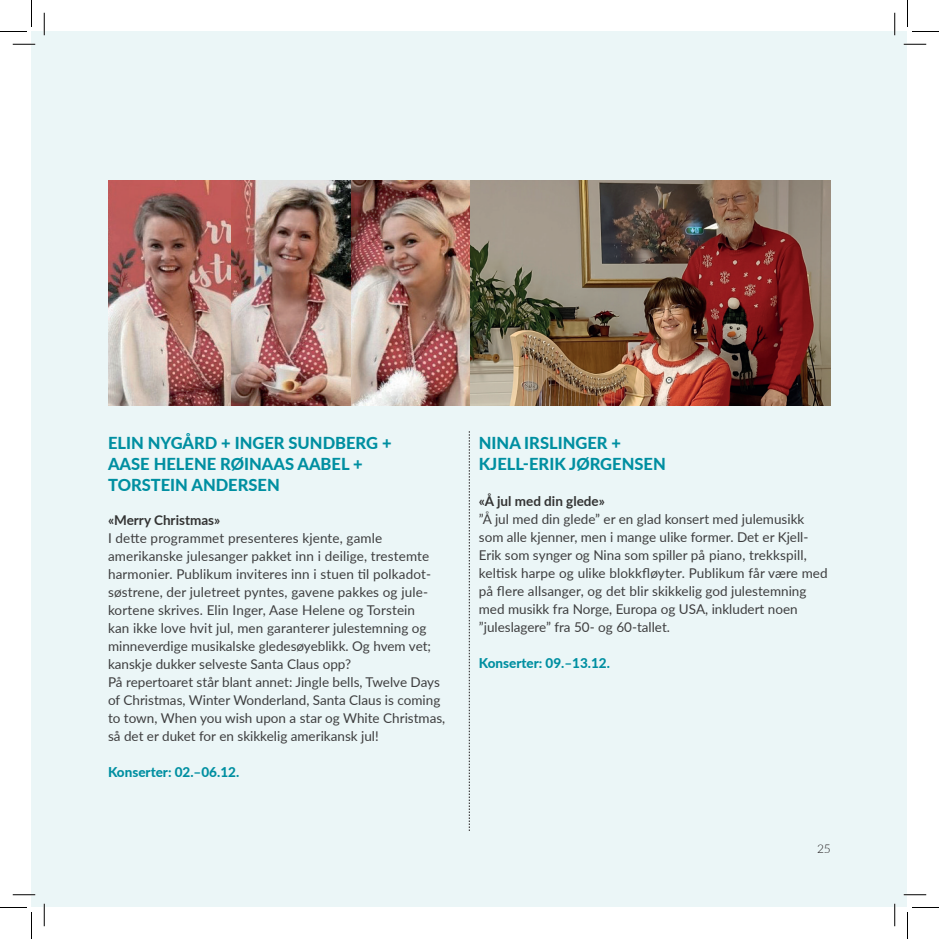
<style>
.page{position:relative;width:939px;height:939px;background:#fff}
.page>*{position:absolute;margin:0;border:0;box-sizing:border-box;transform-origin:0 0}
.t1{font:800 16.5px/21px "Lato";color:#008fa1}
.t2{font:13.5px/18px "Lato";color:#3e3e3f}
.t3{font:800 13.5px "Lato";color:#008fa1}
.t4{font:700 13.5px "Lato";color:#333}
.t5{font:300 12px "Lato";color:#231f20}
</style>
<div class="page">
<div style="left:32px;top:32px;width:875px;height:875px;background:#ebf6f7"></div>
<svg style="left:469px;top:431px;width:1px;height:400px"></svg>
<img style="left:469px;top:180px;width:362px;height:226px">
<img style="left:350px;top:180px;width:119px;height:226px">
<img style="left:108px;top:180px;width:123px;height:226px">
<img style="left:231px;top:180px;width:119px;height:226px">
<hr style="left:13px;top:43px;width:22px;height:2px;background:#fff">
<hr style="left:904px;top:43px;width:22px;height:2px;background:#fff">
<hr style="left:13px;top:894px;width:22px;height:2px;background:#fff">
<hr style="left:904px;top:894px;width:22px;height:2px;background:#fff">
<hr style="left:43px;top:13px;width:2px;height:22px;background:#fff">
<hr style="left:43px;top:904px;width:2px;height:22px;background:#fff">
<hr style="left:894px;top:13px;width:2px;height:22px;background:#fff">
<hr style="left:894px;top:904px;width:2px;height:22px;background:#fff">
<svg style="left:13px;top:44px;width:22px;height:1px"></svg>
<svg style="left:904px;top:44px;width:22px;height:1px"></svg>
<svg style="left:13px;top:894px;width:22px;height:1px"></svg>
<svg style="left:904px;top:894px;width:22px;height:1px"></svg>
<svg style="left:44px;top:13px;width:1px;height:22px"></svg>
<svg style="left:44px;top:904px;width:1px;height:22px"></svg>
<svg style="left:894px;top:13px;width:1px;height:22px"></svg>
<svg style="left:894px;top:904px;width:1px;height:22px"></svg>
<svg style="left:0;top:0;width:32px;height:32px"></svg>
<svg style="left:0;top:907px;width:32px;height:32px"></svg>
<svg style="left:907px;top:0;width:32px;height:32px"></svg>
<svg style="left:907px;top:907px;width:32px;height:32px"></svg>
<p class="t1" style="left:108px;top:431px;width:285px">ELIN NYGÅRD + INGER SUNDBERG +<br>AASE HELENE RØINAAS AABEL +<br>TORSTEIN ANDERSEN</p>
<p class="t4" style="left:108px;top:510px;width:114px">«Merry Christmas»</p>
<p class="t2" style="left:108px;top:529px;width:339px">I dette programmet presenteres kjente, gamle amerikanske julesanger pakket inn i deilige, trestemte harmonier. Publikum inviteres inn i stuen til polkadot&shy;søstrene, der juletreet pyntes, gavene pakkes og jule&shy;kortene skrives. Elin Inger, Aase Helene og Torstein<br>kan ikke love hvit jul, men garanterer julestemning og minneverdige musikalske gledesøyeblikk. Og hvem vet; kanskje dukker selveste Santa Claus opp?<br>På repertoaret står blant annet: Jingle bells, Twelve Days of Christmas, Winter Wonderland, Santa Claus is coming to town, When you wish upon a star og White Christmas, så det er duket for en skikkelig amerikansk jul!</p>
<p class="t3" style="left:108px;top:762px;width:133px">Konserter: 02.–06.12.</p>
<p class="t1" style="left:479px;top:431px;width:188px">NINA IRSLINGER +<br>KJELL-ERIK JØRGENSEN</p>
<p class="t4" style="left:479px;top:491px;width:128px">«Å jul med din glede»</p>
<p class="t2" style="left:479px;top:509px;width:350px">”Å jul med din glede” er en glad konsert med julemusikk som alle kjenner, men i mange ulike former. Det er Kjell-Erik som synger og Nina som spiller på piano, trekkspill, keltisk harpe og ulike blokkfløyter. Publikum får være med på flere allsanger, og det blir skikkelig god julestemning med musikk fra Norge, Europa og USA, inkludert noen ”juleslagere” fra 50- og 60-tallet.</p>
<p class="t3" style="left:479px;top:653px;width:133px">Konserter: 09.–13.12.</p>
<p class="t5" style="left:817px;top:840px;width:15px">25</p>
</div>
